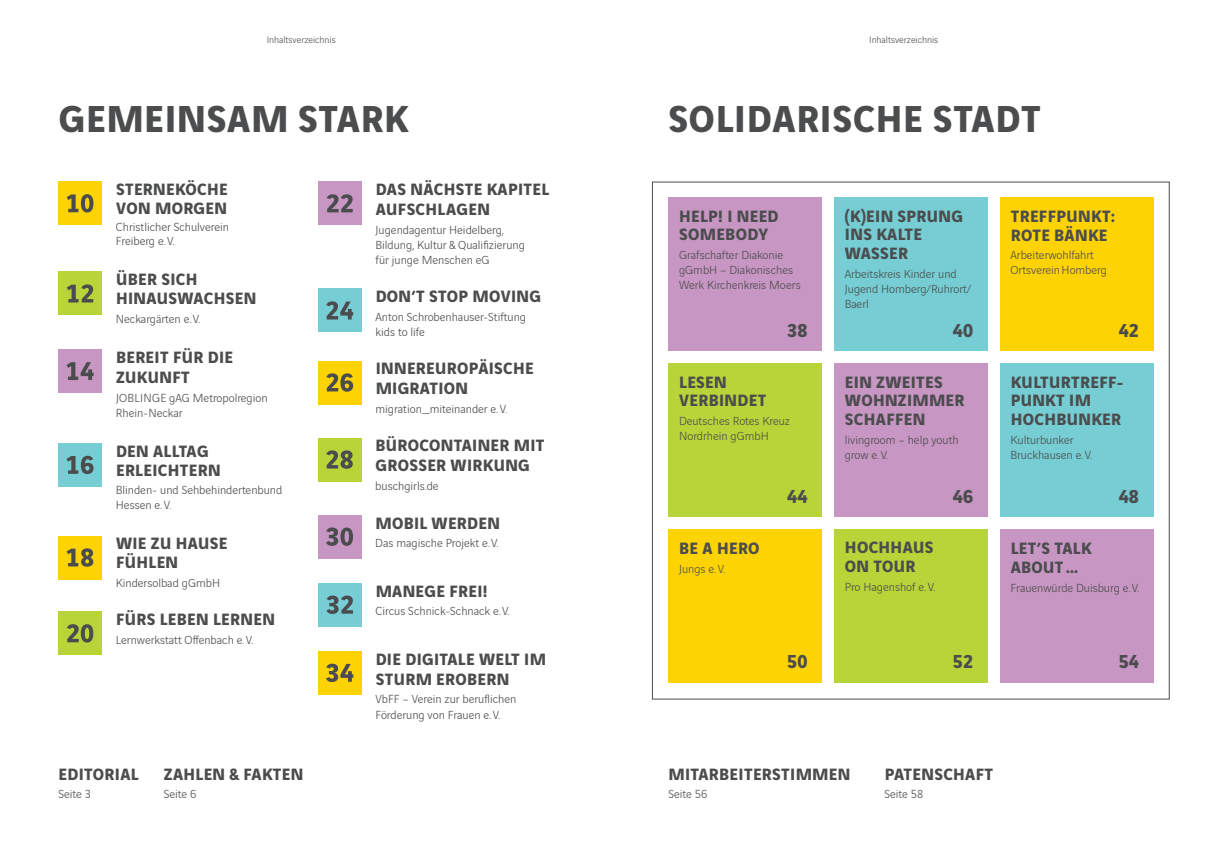
<style>
.page{position:relative;width:1205px;height:851px;background:#fff}
.page>*{position:absolute;margin:0;border:0;box-sizing:border-box;transform-origin:0 0}
.t1{font:700 40px "Vinci Sans";letter-spacing:.02em;color:#4b4c4d}
.t2{font:700 20px "Vinci Sans";letter-spacing:.01em;color:#4b4c4d}
.t3{font:700 17.5px/18.8px "Vinci Sans";letter-spacing:.02em;color:#4b4c4d}
.t4{font:300 12.5px/15px "Vinci Sans";color:#4b4c4d}
.t5{font:300 10px "Vinci Sans";color:#4b4c4d}
</style>
<div class="page">
<div style="left:58px;top:182px;width:44px;height:43px;background:#fed304"></div>
<svg style="left:67px;top:194px;width:26px;height:18px"></svg>
<div style="left:58px;top:272px;width:44px;height:43px;background:#b7d439"></div>
<svg style="left:67px;top:284px;width:26px;height:18px"></svg>
<div style="left:58px;top:349px;width:44px;height:43px;background:#c796c3"></div>
<svg style="left:66px;top:362px;width:28px;height:18px"></svg>
<div style="left:318px;top:182px;width:43px;height:43px;background:#c796c3"></div>
<svg style="left:327px;top:194px;width:26px;height:18px"></svg>
<div style="left:58px;top:611px;width:44px;height:44px;background:#b7d439"></div>
<svg style="left:67px;top:624px;width:26px;height:18px"></svg>
<div style="left:58px;top:536px;width:44px;height:43px;background:#fed304"></div>
<svg style="left:67px;top:548px;width:26px;height:18px"></svg>
<div style="left:58px;top:443px;width:44px;height:43px;background:#76cdd3"></div>
<svg style="left:67px;top:455px;width:27px;height:19px"></svg>
<div style="left:318px;top:651px;width:43px;height:43px;background:#fed304"></div>
<svg style="left:326px;top:663px;width:27px;height:19px"></svg>
<div style="left:318px;top:361px;width:43px;height:43px;background:#fed304"></div>
<svg style="left:326px;top:373px;width:27px;height:18px"></svg>
<div style="left:318px;top:438px;width:43px;height:43px;background:#b7d439"></div>
<svg style="left:326px;top:450px;width:27px;height:18px"></svg>
<div style="left:318px;top:515px;width:43px;height:43px;background:#c796c3"></div>
<svg style="left:326px;top:527px;width:27px;height:19px"></svg>
<div style="left:318px;top:289px;width:43px;height:43px;background:#76cdd3"></div>
<svg style="left:326px;top:301px;width:27px;height:18px"></svg>
<div style="left:318px;top:583px;width:43px;height:43px;background:#76cdd3"></div>
<svg style="left:326px;top:595px;width:27px;height:19px"></svg>
<div style="left:668px;top:197px;width:154px;height:154px;background:#c796c3"></div>
<div style="left:834px;top:197px;width:153px;height:154px;background:#76cdd3"></div>
<div style="left:1000px;top:198px;width:153px;height:153px;background:#fed304"></div>
<div style="left:668px;top:363px;width:154px;height:153px;background:#b7d439"></div>
<div style="left:834px;top:363px;width:153px;height:153px;background:#c796c3"></div>
<div style="left:1000px;top:363px;width:153px;height:154px;background:#76cdd3"></div>
<div style="left:668px;top:529px;width:154px;height:153px;background:#fed304"></div>
<div style="left:834px;top:529px;width:153px;height:153px;background:#b7d439"></div>
<div style="left:1000px;top:529px;width:153px;height:153px;background:#c796c3"></div>
<p class="t5" style="left:267px;top:34px;width:70px">Inhaltsverzeichnis</p>
<p class="t5" style="left:869px;top:34px;width:70px">Inhaltsverzeichnis</p>
<h1 class="t1" style="left:59px;top:98px;width:351px">GEMEINSAM STARK</h1>
<h3 class="t3" style="left:116px;top:180px;width:113px">STERNEKÖCHE<br>VON MORGEN</h3>
<p class="t4" style="left:116px;top:221px;width:115px;line-height:13.8px">Christlicher Schulverein<br>Freiberg e. V.</p>
<h3 class="t3" style="left:116px;top:270px;width:142px">ÜBER SICH<br>HINAUSWACHSEN</h3>
<p class="t4" style="left:116px;top:311px;width:86px">Neckargärten e. V.</p>
<h3 class="t3" style="left:116px;top:347px;width:119px;line-height:20px">BEREIT FÜR DIE<br>ZUKUNFT</h3>
<p class="t4" style="left:116px;top:390px;width:153px">JOBLINGE gAG Metropolregion<br>Rhein-Neckar</p>
<h3 class="t3" style="left:116px;top:442px;width:106px">DEN ALLTAG<br>ERLEICHTERN</h3>
<p class="t4" style="left:116px;top:483px;width:168px">Blinden- und Sehbehindertenbund<br>Hessen e. V.</p>
<h3 class="t3" style="left:116px;top:534px;width:113px">WIE ZU HAUSE<br>FÜHLEN</h3>
<p class="t4" style="left:116px;top:575px;width:106px">Kindersolbad gGmbH</p>
<h3 class="t3" style="left:116px;top:610px;width:160px">FÜRS LEBEN LERNEN</h3>
<p class="t4" style="left:116px;top:632px;width:139px">Lernwerkstatt Offenbach e. V.</p>
<h3 class="t3" style="left:59px;top:765px;width:81px">EDITORIAL</h3>
<p class="t4" style="left:58px;top:786px;width:34px">Seite 3</p>
<h3 class="t3" style="left:164px;top:765px;width:141px">ZAHLEN &amp; FAKTEN</h3>
<p class="t4" style="left:164px;top:786px;width:34px">Seite 6</p>
<h3 class="t3" style="left:376px;top:179px;width:175px;line-height:20px">DAS NÄCHSTE KAPITEL<br>AUF SCHLAGEN</h3>
<p class="t4" style="left:375px;top:223px;width:151px">Jugendagentur Heidelberg,<br>Bildung, Kultur &amp; Qualifizierung für junge Menschen eG</p>
<h3 class="t3" style="left:376px;top:287px;width:167px">DON’T STOP MOVING</h3>
<p class="t4" style="left:375px;top:310px;width:152px">Anton Schrobenhauser-Stiftung kids to life</p>
<h3 class="t3" style="left:376px;top:359px;width:160px;line-height:20px">INNEREUROPÄISCHE<br>MIGRATION</h3>
<p class="t4" style="left:375px;top:402px;width:133px">migration_miteinander e. V.</p>
<h3 class="t3" style="left:375px;top:436px;width:170px;line-height:20px">BÜROCONTAINER MIT<br>GROSSER WIRKUNG</h3>
<p class="t4" style="left:375px;top:479px;width:65px">buschgirls.de</p>
<h3 class="t3" style="left:375px;top:513px;width:126px">MOBIL WERDEN</h3>
<p class="t4" style="left:375px;top:536px;width:125px">Das magische Projekt e. V.</p>
<h3 class="t3" style="left:376px;top:581px;width:113px">MANEGE FREI!</h3>
<p class="t4" style="left:375px;top:604px;width:135px">Circus Schnick-Schnack e. V.</p>
<h3 class="t3" style="left:376px;top:649px;width:172px;line-height:20px">DIE DIGITALE WELT IM<br>STURM EROBERN</h3>
<p class="t4" style="left:375px;top:692px;width:142px">VbFF – Verein zur beruflichen<br>Förderung von Frauen e. V.</p>
<h1 class="t1" style="left:668px;top:98px;width:374px">SOLIDARISCHE STADT</h1>
<h3 class="t3" style="left:679px;top:207px;width:101px">HELP! I NEED<br>SOMEBODY</h3>
<p class="t4" style="left:679px;top:248px;width:123px">Grafschafter Diakonie gGmbH – Diakonisches<br>Werk Kirchenkreis Mo ers</p>
<h3 class="t3" style="left:845px;top:207px;width:120px">(K)EIN SPRUNG<br>INS KALTE<br>WASSER</h3>
<p class="t4" style="left:845px;top:266px;width:128px">Arbeitskreis Kinder und<br>Jugend Homberg/Ruhrort/<br>Ba erl</p>
<h3 class="t3" style="left:1010px;top:207px;width:106px">TREFFPUNKT:<br>ROTE BÄNKE</h3>
<p class="t4" style="left:1010px;top:248px;width:98px">Arbeiterwohlfahrt<br>Ortsverein Homberg</p>
<h2 class="t2" style="left:787px;top:319px;width:22px">38</h2>
<h2 class="t2" style="left:953px;top:319px;width:22px">40</h2>
<h2 class="t2" style="left:1118px;top:320px;width:22px">42</h2>
<h3 class="t3" style="left:679px;top:372px;width:89px">LESEN<br>VERBINDET</h3>
<p class="t4" style="left:679px;top:413px;width:113px">Deutsches Rotes Kreuz<br>Nordrhein gGmbH</p>
<h3 class="t3" style="left:845px;top:372px;width:121px">EIN ZWEITES<br>WOHNZIMMER<br>SCHAFFEN</h3>
<p class="t4" style="left:845px;top:432px;width:115px">livingroom – help youth grow e. V.</p>
<h3 class="t3" style="left:1010px;top:372px;width:114px">KULTURTREFF-<br>PUNKT IM<br>HOCHBUNKER</h3>
<p class="t4" style="left:1010px;top:432px;width:83px">Kulturbunker<br>Bruckhausen e. V.</p>
<h3 class="t3" style="left:679px;top:539px;width:82px">BE A HERO</h3>
<p class="t4" style="left:679px;top:561px;width:47px">Jungs e. V.</p>
<h2 class="t2" style="left:787px;top:485px;width:22px">44</h2>
<h2 class="t2" style="left:953px;top:485px;width:22px">46</h2>
<h2 class="t2" style="left:1118px;top:485px;width:22px">48</h2>
<h3 class="t3" style="left:845px;top:538px;width:90px">HOCHHAUS<br>ON TOUR</h3>
<p class="t4" style="left:845px;top:579px;width:92px">Pro Hagenshof e. V.</p>
<h3 class="t3" style="left:1010px;top:539px;width:82px">LET’S TALK<br>ABOUT …</h3>
<p class="t4" style="left:1010px;top:580px;width:130px">Frauenwürde Duisburg e. V.</p>
<h2 class="t2" style="left:787px;top:651px;width:22px">50</h2>
<h2 class="t2" style="left:953px;top:651px;width:22px">52</h2>
<h2 class="t2" style="left:1118px;top:651px;width:22px">54</h2>
<h3 class="t3" style="left:668px;top:765px;width:183px">MITARBEITERSTIMMEN</h3>
<p class="t4" style="left:668px;top:786px;width:40px">Seite 56</p>
<h3 class="t3" style="left:884px;top:765px;width:110px">PATENSCHAFT</h3>
<p class="t4" style="left:884px;top:786px;width:40px">Seite 58</p>
</div>
